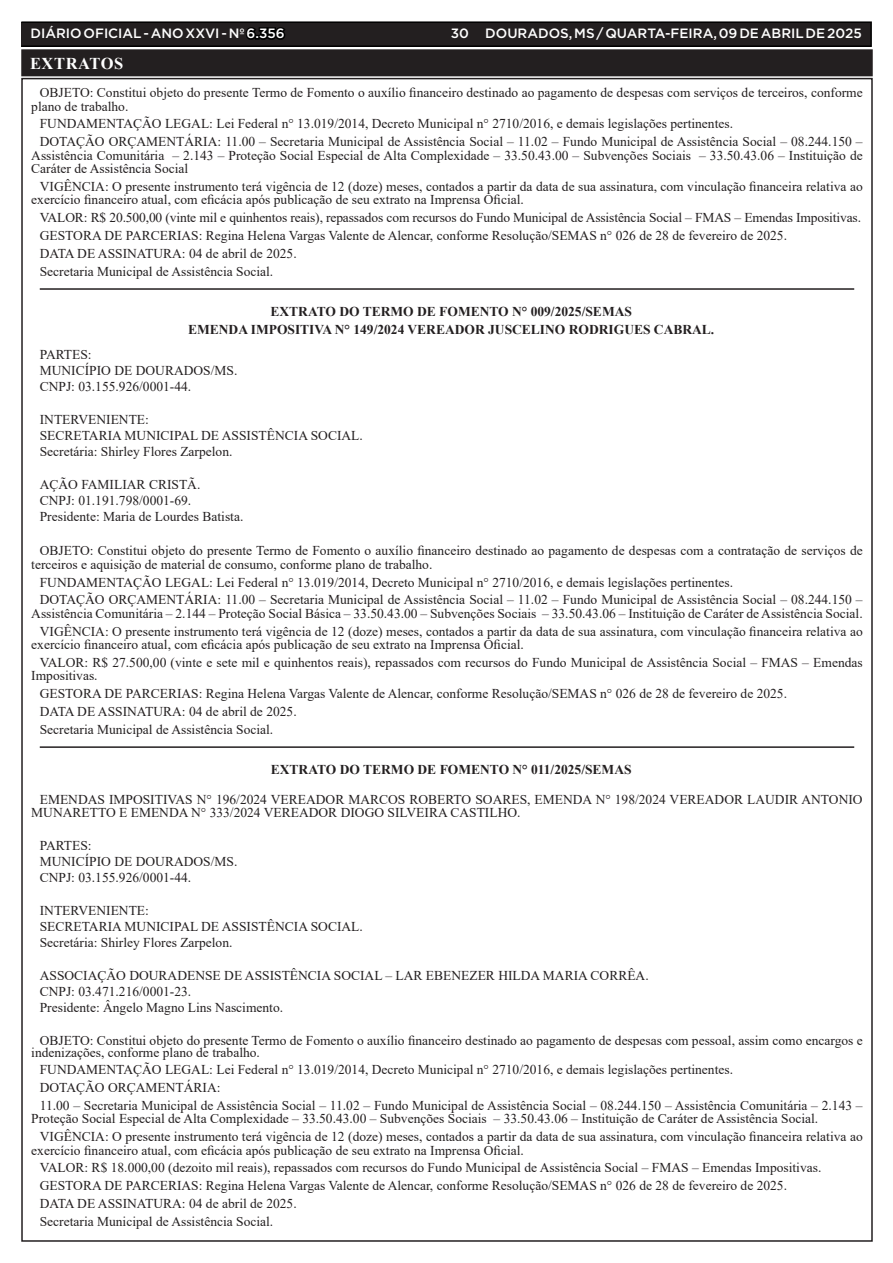
<style>
.page{position:relative;width:893px;height:1263px;background:#fff}
.page>*{position:absolute;margin:0;border:0;box-sizing:border-box;transform-origin:0 0}
.TEXTO{font:700 16.5px "Times New Roman";letter-spacing:.035em;color:#fff}
.TEXTO-2{font:13.5px/13.5px "Times New Roman";color:#231f20}
.TEXTO-3{font:700 13.5px "Times New Roman";color:#231f20}
.t1{font:500 13.5px "Gotham";color:#fff}
.s1{color:#000}
</style>
<div class="page">
<div style="left:21px;top:22px;width:850px;height:24px;background:#231f20"></div>
<div style="left:21px;top:21px;width:851px;height:26px;border:2px solid #000"></div>
<hr style="left:40px;top:288px;width:814px;height:2px;background:#231f20">
<hr style="left:40px;top:746px;width:814px;height:2px;background:#231f20">
<div style="left:23px;top:51px;width:848px;height:23px;background:#231f20"></div>
<div style="left:21px;top:49px;width:852px;height:27px;border:4px solid #231f20"></div>
<p class="t1" style="left:31px;top:25px;width:255px">DIÁRIO OFICIAL - ANO XXVI - Nº <span class="s1">6.356</span></p>
<p class="t1" style="left:451px;top:25px;width:413px">30 DOURADOS, MS / QUARTA-FEIRA, 09 DE ABRIL DE 2025</p>
<p class="TEXTO" style="left:30px;top:52px;width:95px">EXTRATOS</p>
<p class="TEXTO-2" style="left:31px;top:86px;width:833px;text-indent:9px">OBJETO: Constitui objeto do presente Termo de Fomento o auxílio financeiro destinado ao pagamento de despesas com serviços de terceiros, conforme plano de trabalho.</p>
<p class="TEXTO-2" style="left:40px;top:117px;width:695px">FUNDAMENTAÇÃO LEGAL: Lei Federal n° 13.019/2014, Decreto Municipal n° 2710/2016, e demais legislações pertinentes.</p>
<p class="TEXTO-2" style="left:31px;top:135px;width:833px;text-align:justify;text-indent:9px">DOTAÇÃO ORÇAMENTÁRIA: 11.00 – Secretaria Municipal de Assistência Social – 11.02 – Fundo Municipal de Assistência Social – 08.244.150 – Assistência Comunitária – 2.143 – Proteção Social Especial de Alta Complexidade – 33.50.43.00 – Subvenções Sociais – 33.50.43.06 – Instituição de Caráter de Assistência Social</p>
<p class="TEXTO-2" style="left:31px;top:179px;width:833px;text-indent:9px">VIGÊNCIA: O presente instrumento terá vigência de 12 (doze) meses, contados a partir da data de sua assinatura, com vinculação financeira relativa ao exercício financeiro atual, com eficácia após publicação de seu extrato na Imprensa Oficial.</p>
<p class="TEXTO-2" style="left:40px;top:211px;width:823px">VALOR: R$ 20.500,00 (vinte mil e quinhentos reais), repassados com recursos do Fundo Municipal de Assistência Social – FMAS – Emendas Impositivas.</p>
<p class="TEXTO-2" style="left:40px;top:228px;width:749px">GESTORA DE PARCERIAS: Regina Helena Vargas Valente de Alencar, conforme Resolução/SEMAS n° 026 de 28 de fevereiro de 2025.</p>
<p class="TEXTO-2" style="left:40px;top:246px;width:258px">DATA DE ASSINATURA: 04 de abril de 2025.</p>
<p class="TEXTO-2" style="left:40px;top:264px;width:235px">Secretaria Municipal de Assistência Social.</p>
<p class="TEXTO-3" style="left:270px;top:302px;width:363px">EXTRATO DO TERMO DE FOMENTO N° 009/2025/SEMAS</p>
<p class="TEXTO-3" style="left:188px;top:319px;width:528px">EMENDA IMPOSITIVA N° 149/2024 VEREADOR JUSCELINO RODRIGUES CABRAL.</p>
<p class="TEXTO-2" style="left:40px;top:347px;width:53px">PARTES:</p>
<p class="TEXTO-2" style="left:40px;top:363px;width:199px">MUNICÍPIO DE DOURADOS/MS.</p>
<p class="TEXTO-2" style="left:40px;top:380px;width:153px">CNPJ: 03.155.926/0001-44.</p>
<p class="TEXTO-2" style="left:40px;top:412px;width:111px">INTERVENIENTE:</p>
<p class="TEXTO-2" style="left:40px;top:428px;width:325px">SECRETARIA MUNICIPAL DE ASSISTÊNCIA SOCIAL.</p>
<p class="TEXTO-2" style="left:40px;top:445px;width:194px">Secretária: Shirley Flores Zarpelon.</p>
<p class="TEXTO-2" style="left:40px;top:477px;width:162px">AÇÃO FAMILIAR CRISTÃ.</p>
<p class="TEXTO-2" style="left:40px;top:493px;width:153px">CNPJ: 01.191.798/0001-69.</p>
<p class="TEXTO-2" style="left:40px;top:510px;width:205px">Presidente: Maria de Lourdes Batista.</p>
<p class="TEXTO-2" style="left:31px;top:544px;width:833px;text-indent:9px">OBJETO: Constitui objeto do presente Termo de Fomento o auxílio financeiro destinado ao pagamento de despesas com a contratação de serviços de terceiros e aquisição de material de consumo, conforme plano de trabalho.</p>
<p class="TEXTO-2" style="left:40px;top:575px;width:695px">FUNDAMENTAÇÃO LEGAL: Lei Federal n° 13.019/2014, Decreto Municipal n° 2710/2016, e demais legislações pertinentes.</p>
<p class="TEXTO-2" style="left:31px;top:593px;width:833px;text-align:right">DOTAÇÃO ORÇAMENTÁRIA: 11.00 – Secretaria Municipal de Assistência Social – 11.02 – Fundo Municipal de Assistência Social – 08.244.150 –<br>Assistência Comunitária – 2.144 – Proteção Social Básica – 33.50.43.00 – Subvenções Sociais – 33.50.43.06 – Instituição de Caráter de Assistência Social.</p>
<p class="TEXTO-2" style="left:31px;top:624px;width:833px;text-indent:9px">VIGÊNCIA: O presente instrumento terá vigência de 12 (doze) meses, contados a partir da data de sua assinatura, com vinculação financeira relativa ao exercício financeiro atual, com eficácia após publicação de seu extrato na Imprensa Oficial.</p>
<p class="TEXTO-2" style="left:31px;top:655px;width:833px;text-indent:9px">VALOR: R$ 27.500,00 (vinte e sete mil e quinhentos reais), repassados com recursos do Fundo Municipal de Assistência Social – FMAS – Emendas<br>Impositivas.</p>
<p class="TEXTO-2" style="left:40px;top:686px;width:749px">GESTORA DE PARCERIAS: Regina Helena Vargas Valente de Alencar, conforme Resolução/SEMAS n° 026 de 28 de fevereiro de 2025.</p>
<p class="TEXTO-2" style="left:40px;top:704px;width:258px">DATA DE ASSINATURA: 04 de abril de 2025.</p>
<p class="TEXTO-2" style="left:40px;top:722px;width:235px">Secretaria Municipal de Assistência Social.</p>
<p class="TEXTO-3" style="left:271px;top:760px;width:362px">EXTRATO DO TERMO DE FOMENTO N° 011/2025/SEMAS</p>
<p class="TEXTO-2" style="left:31px;top:792px;width:833px;text-indent:9px">EMENDAS IMPOSITIVAS N° 196/2024 VEREADOR MARCOS ROBERTO SOARES, EMENDA N° 198/2024 VEREADOR LAUDIR ANTONIO<br>MUNARETTO E EMENDA N° 333/2024 VEREADOR DIOGO SILVEIRA CASTILHO.</p>
<p class="TEXTO-2" style="left:40px;top:838px;width:53px">PARTES:</p>
<p class="TEXTO-2" style="left:40px;top:854px;width:199px">MUNICÍPIO DE DOURADOS/MS.</p>
<p class="TEXTO-2" style="left:40px;top:870px;width:153px">CNPJ: 03.155.926/0001-44.</p>
<p class="TEXTO-2" style="left:40px;top:903px;width:111px">INTERVENIENTE:</p>
<p class="TEXTO-2" style="left:40px;top:919px;width:325px">SECRETARIA MUNICIPAL DE ASSISTÊNCIA SOCIAL.</p>
<p class="TEXTO-2" style="left:40px;top:935px;width:194px">Secretária: Shirley Flores Zarpelon.</p>
<p class="TEXTO-2" style="left:40px;top:968px;width:610px">ASSOCIAÇÃO DOURADENSE DE ASSISTÊNCIA SOCIAL – LAR EBENEZER HILDA MARIA CORRÊA.</p>
<p class="TEXTO-2" style="left:40px;top:984px;width:153px">CNPJ: 03.471.216/0001-23.</p>
<p class="TEXTO-2" style="left:40px;top:1000px;width:245px">Presidente: Ângelo Magno Lins Nascimento.</p>
<p class="TEXTO-2" style="left:31px;top:1034px;width:833px;line-height:12px;text-indent:9px">OBJETO: Constitui objeto do presente Termo de Fomento o auxílio financeiro destinado ao pagamento de despesas com pessoal, assim como encargos e indenizações, conforme plano de trabalho.</p>
<p class="TEXTO-2" style="left:40px;top:1063px;width:695px">FUNDAMENTAÇÃO LEGAL: Lei Federal n° 13.019/2014, Decreto Municipal n° 2710/2016, e demais legislações pertinentes.</p>
<p class="TEXTO-2" style="left:40px;top:1080px;width:182px">DOTAÇÃO ORÇAMENTÁRIA:</p>
<p class="TEXTO-2" style="left:31px;top:1098px;width:833px;text-indent:9px">11.00 – Secretaria Municipal de Assistência Social – 11.02 – Fundo Municipal de Assistência Social – 08.244.150 – Assistência Comunitária – 2.143 –<br>Proteção Social Especial de Alta Complexidade – 33.50.43.00 – Subvenções Sociais – 33.50.43.06 – Instituição de Caráter de Assistência Social.</p>
<p class="TEXTO-2" style="left:31px;top:1129px;width:833px;text-indent:9px">VIGÊNCIA: O presente instrumento terá vigência de 12 (doze) meses, contados a partir da data de sua assinatura, com vinculação financeira relativa ao exercício financeiro atual, com eficácia após publicação de seu extrato na Imprensa Oficial.</p>
<p class="TEXTO-2" style="left:40px;top:1161px;width:783px">VALOR: R$ 18.000,00 (dezoito mil reais), repassados com recursos do Fundo Municipal de Assistência Social – FMAS – Emendas Impositivas.</p>
<p class="TEXTO-2" style="left:40px;top:1178px;width:749px">GESTORA DE PARCERIAS: Regina Helena Vargas Valente de Alencar, conforme Resolução/SEMAS n° 026 de 28 de fevereiro de 2025.</p>
<p class="TEXTO-2" style="left:40px;top:1196px;width:258px">DATA DE ASSINATURA: 04 de abril de 2025.</p>
<p class="TEXTO-2" style="left:40px;top:1214px;width:235px">Secretaria Municipal de Assistência Social.</p>
</div>
